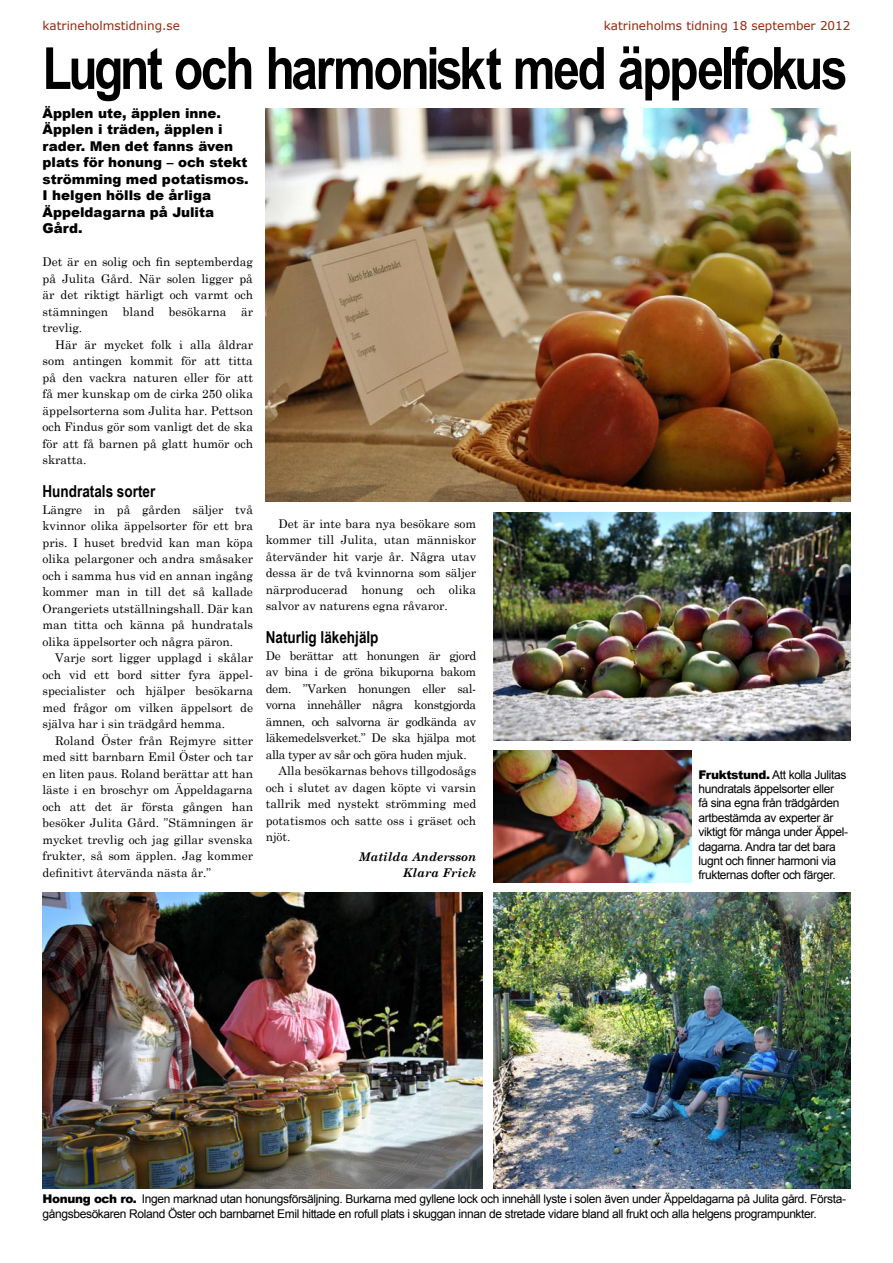
<style>
.page{position:relative;width:893px;height:1263px;background:#fff}
.page>*{position:absolute;margin:0;border:0;box-sizing:border-box;transform-origin:0 0}
.t1{font:700 58.5px "Arial Narrow";letter-spacing:-.04em;color:#000}
.t2{font:700 16.5px "Arial Narrow";color:#000}
.Brdtext{font:900 13.5px/16.5px "Arial";color:#000}
.t3{font:12px/16.5px "Century Schoolbook";color:#000;text-align:justify}
.t4{font:12px/14.4px "Arial";letter-spacing:-.03em;color:#000}
.t5{font:12px "Verdana";color:#92280f}
.t6{font:italic 700 12px "Century Schoolbook";color:#000}
.s1{font-weight:900}
</style>
<div class="page">
<img style="left:266px;top:108px;width:584px;height:393px">
<img style="left:494px;top:893px;width:356px;height:295px">
<img style="left:43px;top:892px;width:440px;height:296px">
<img style="left:494px;top:512px;width:356px;height:229px">
<img style="left:494px;top:750px;width:198px;height:132px">
<p class="t5" style="left:43px;top:18px;width:139px">katrineholmstidning.se</p>
<p class="t5" style="left:604px;top:18px;width:248px">katrineholms tidning 18 september 2012</p>
<p class="t1" style="left:43px;top:24px;width:807px">Lugnt och harmoniskt med äppelfokus</p>
<p class="Brdtext" style="left:43px;top:104px;width:208px">Äpplen ute, äpplen inne.<br>Äpplen i träden, äpplen i rader. Men det fanns även plats för honung – och stekt strömming med potatismos.<br>I helgen hölls de årliga<br>Äppeldagarna på Julita<br>Gård.</p>
<p class="t3" style="left:43px;top:253px;width:212px">Det är en solig och fin septemberdag på Julita Gård. När solen ligger på är det riktigt härligt och varmt och stämningen bland besökarna är trevlig.</p>
<p class="t3" style="left:43px;top:335px;width:212px;text-indent:13px">Här är mycket folk i alla åldrar som antingen kommit för att titta på den vackra naturen eller för att få mer kunskap om de cirka 250 olika äppelsorterna som Julita har. Pettson och Findus gör som vanligt det de ska för att få barnen på glatt humör och skratta.</p>
<p class="t2" style="left:43px;top:479px;width:114px">Hundratals sorter</p>
<p class="t3" style="left:43px;top:500px;width:212px">Längre in på gården säljer två kvinnor olika äppelsorter för ett bra pris. I huset bredvid kan man köpa olika pelargoner och andra småsaker och i samma hus vid en annan ingång kommer man in till det så kallade Orangeriets utställningshall. Där kan man titta och känna på hundratals olika äppelsorter och några päron.</p>
<p class="t3" style="left:43px;top:649px;width:212px;text-indent:13px">Varje sort ligger upplagd i skålar och vid ett bord sitter fyra äppel&shy;specialister och hjälper besökarna med frågor om vilken äppelsort de själva har i sin trädgård hemma.</p>
<p class="t3" style="left:43px;top:731px;width:212px;text-indent:13px">Roland Öster från Rejmyre sitter med sitt barnbarn Emil Öster och tar en liten paus. Roland berättar att han läste i en broschyr om Äppeldagarna och att det är första gången han besöker Julita Gård. ”Stämningen är mycket trevlig och jag gillar svenska frukter, så som äpplen. Jag kommer definitivt återvända nästa år.”</p>
<p class="t3" style="left:266px;top:514px;width:212px;text-indent:13px">Det är inte bara nya besökare som kommer till Julita, utan människor återvänder hit varje år. Några utav dessa är de två kvinnorna som säljer närproducerad honung och olika salvor av naturens egna råvaror.</p>
<p class="t2" style="left:266px;top:625px;width:114px">Naturlig läkehjälp</p>
<p class="t3" style="left:266px;top:646px;width:212px">De berättar att honungen är gjord av bina i de gröna bikuporna bakom dem. ”Varken honungen eller sal&shy;vorna innehåller några konstgjorda ämnen, och salvorna är godkända av läkemedelsverket.” De ska hjälpa mot alla typer av sår och göra huden mjuk.</p>
<p class="t3" style="left:266px;top:762px;width:212px;text-indent:13px">Alla besökarnas behovs tillgodosågs och i slutet av dagen köpte vi varsin tallrik med nystekt strömming med potatismos och satte oss i gräset och njöt.</p>
<p class="t6" style="left:359px;top:847px;width:119px">Matilda Andersson</p>
<p class="t6" style="left:403px;top:864px;width:75px">Klara Frick</p>
<p class="t4" style="left:698px;top:767px;width:151px"><span class="s1">Fruktstund.</span> Att kolla Julitas hundratals äppelsorter eller<br>få sina egna från trädgården artbestämda av experter är viktigt för många under Äppel&shy;dagarna. Andra tar det bara lugnt och finner harmoni via frukternas dofter och färger.</p>
<p class="t4" style="left:43px;top:1192px;width:805px"><span class="s1">Honung och ro.</span> Ingen marknad utan honungsförsäljning. Burkarna med gyllene lock och innehåll lyste i solen även under Äppeldagarna på Julita gård. Första&shy;gångsbesökaren Roland Öster och barnbarnet Emil hittade en rofull plats i skuggan innan de stretade vidare bland all frukt och alla helgens programpunkter.</p>
</div>
